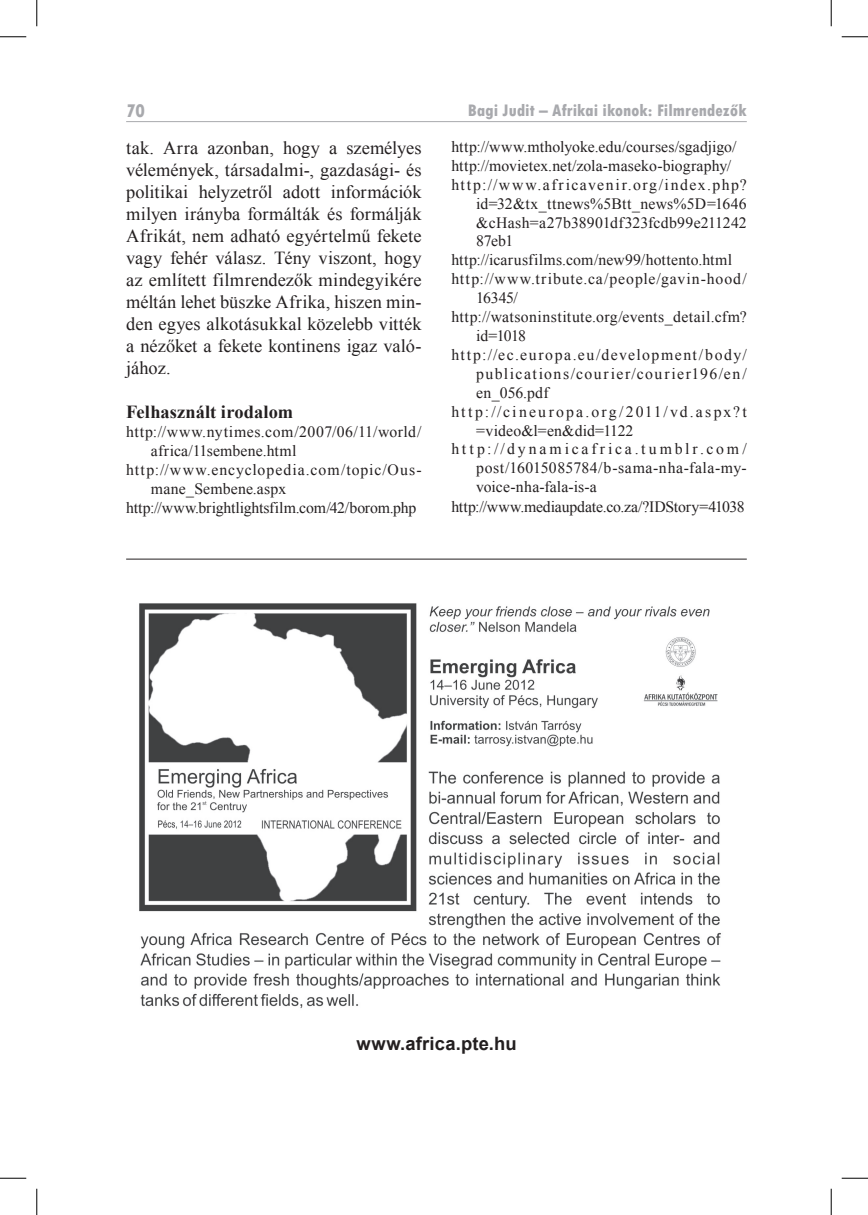
<style>
.page{position:relative;width:868px;height:1215px;background:#fff}
.page>*{position:absolute;margin:0;border:0;box-sizing:border-box;transform-origin:0 0}
.t1{font:800 condensed 19.25px "Tw Cen";color:#a8a9ad}
.t2{font:18.38px/22.1px "Times New Roman";color:#231f20;text-align:justify}
.t3{font:700 18.38px "Times New Roman";letter-spacing:.005em;color:#231f20}
.t4{font:700 18.38px "Arial";letter-spacing:.01em;color:#231f20}
.t5{font:800 condensed 17.5px "Tw Cen";color:#a8a9ad}
.t6{font:15.75px "Times New Roman";letter-spacing:.025em;color:#231f20}
.t7{font:15.75px "Times New Roman";letter-spacing:.005em;color:#231f20}
.t8{font:15.75px "Times New Roman";letter-spacing:.095em;color:#231f20}
.t9{font:15.75px "Times New Roman";letter-spacing:-.01em;color:#231f20}
.t10{font:15.75px "Times New Roman";letter-spacing:.06em;color:#231f20}
.t11{font:15.75px "Times New Roman";letter-spacing:.065em;color:#231f20}
.t12{font:15.75px "Times New Roman";letter-spacing:.14em;color:#231f20}
.t13{font:15.75px "Times New Roman";letter-spacing:.18em;color:#231f20}
</style>
<div class="page">
<hr style="left:126px;top:121px;width:620px;height:1px;background:#a8a9ad">
<hr style="left:126px;top:558px;width:620px;height:1px;background:#231f20">
<img style="left:139px;top:603px;width:582px;height:406px">
<svg style="left:0;top:36px;width:26px;height:1px"></svg>
<svg style="left:841px;top:36px;width:26px;height:1px"></svg>
<svg style="left:0;top:1177px;width:26px;height:1px"></svg>
<svg style="left:841px;top:1177px;width:26px;height:1px"></svg>
<svg style="left:36px;top:0;width:1px;height:26px"></svg>
<svg style="left:36px;top:1188px;width:1px;height:26px"></svg>
<svg style="left:830px;top:0;width:1px;height:26px"></svg>
<svg style="left:830px;top:1188px;width:1px;height:26px"></svg>
<p class="t1" style="left:126px;top:99px;width:20px">70</p>
<p class="t5" style="left:468px;top:100px;width:280px">Bagi Judit – Afrikai ikonok: Filmrendezők</p>
<p class="t2" style="left:126px;top:136px;width:297px">tak. Arra azonban, hogy a személyes vélemények, társadalmi-, gazdasági- és politikai helyzetről adott információk milyen irányba formálták és formálják Afrikát, nem adható egyértelmű fekete vagy fehér válasz. Tény viszont, hogy az említett filmrendezők mindegyikére méltán lehet büszke Afrika, hiszen min&shy;den egyes alkotásukkal közelebb vitték a nézőket a fekete kontinens igaz való&shy;jához.</p>
<p class="t3" style="left:126px;top:399px;width:168px">Felhasznált irodalom</p>
<p class="t6" style="left:126px;top:421px;width:297px">http://www.nytimes.com/2007/06/11/world/</p>
<p class="t6" style="left:151px;top:440px;width:147px">africa/11sembene.html</p>
<p class="t11" style="left:126px;top:459px;width:297px">http://www.encyclopedia.com/topic/Ous-</p>
<p class="t6" style="left:151px;top:478px;width:137px">mane_Sembene.aspx</p>
<p class="t9" style="left:126px;top:497px;width:292px">http://www.brightlightsfilm.com/42/borom.php</p>
<p class="t7" style="left:451px;top:136px;width:286px">http://www.mtholyoke.edu/courses/sgadjigo/</p>
<p class="t7" style="left:451px;top:155px;width:281px">http://movietex.net/zola-maseko-biography/</p>
<p class="t8" style="left:451px;top:174px;width:297px">http://www.africavenir.org/index.php?</p>
<p class="t6" style="left:476px;top:193px;width:272px">id=32&amp;tx_ttnews%5Btt_news%5D=1646</p>
<p class="t6" style="left:476px;top:212px;width:272px">&amp;cHash=a27b38901df323fcdb99e211242</p>
<p class="t6" style="left:476px;top:230px;width:39px">87eb1</p>
<p class="t6" style="left:451px;top:249px;width:282px">http://icarusfilms.com/new99/hottento.html</p>
<p class="t10" style="left:451px;top:268px;width:297px">http://www.tribute.ca/people/gavin-hood/</p>
<p class="t6" style="left:476px;top:287px;width:43px">16345/</p>
<p class="t6" style="left:451px;top:306px;width:297px">http://watsoninstitute.org/events_detail.cfm?</p>
<p class="t6" style="left:476px;top:325px;width:51px">id=1018</p>
<p class="t8" style="left:451px;top:344px;width:297px">http://ec.europa.eu/development/body/</p>
<p class="t8" style="left:476px;top:363px;width:272px">publications/courier/courier196/en/</p>
<p class="t6" style="left:476px;top:382px;width:74px">en_056.pdf</p>
<p class="t12" style="left:451px;top:401px;width:297px">http://cineuropa.org/2011/vd.aspx?t</p>
<p class="t7" style="left:476px;top:419px;width:159px">=video&amp;l=en&amp;did=1122</p>
<p class="t13" style="left:451px;top:438px;width:297px">http://dynamicafrica.tumblr.com/</p>
<p class="t6" style="left:476px;top:457px;width:272px">post/16015085784/b-sama-nha-fala-my-</p>
<p class="t7" style="left:476px;top:476px;width:122px">voice-nha-fala-is-a</p>
<p class="t9" style="left:451px;top:496px;width:295px">http://www.mediaupdate.co.za/?IDStory=41038</p>
<p class="t4" style="left:356px;top:1030px;width:162px">www.africa.pte.hu</p>
</div>
